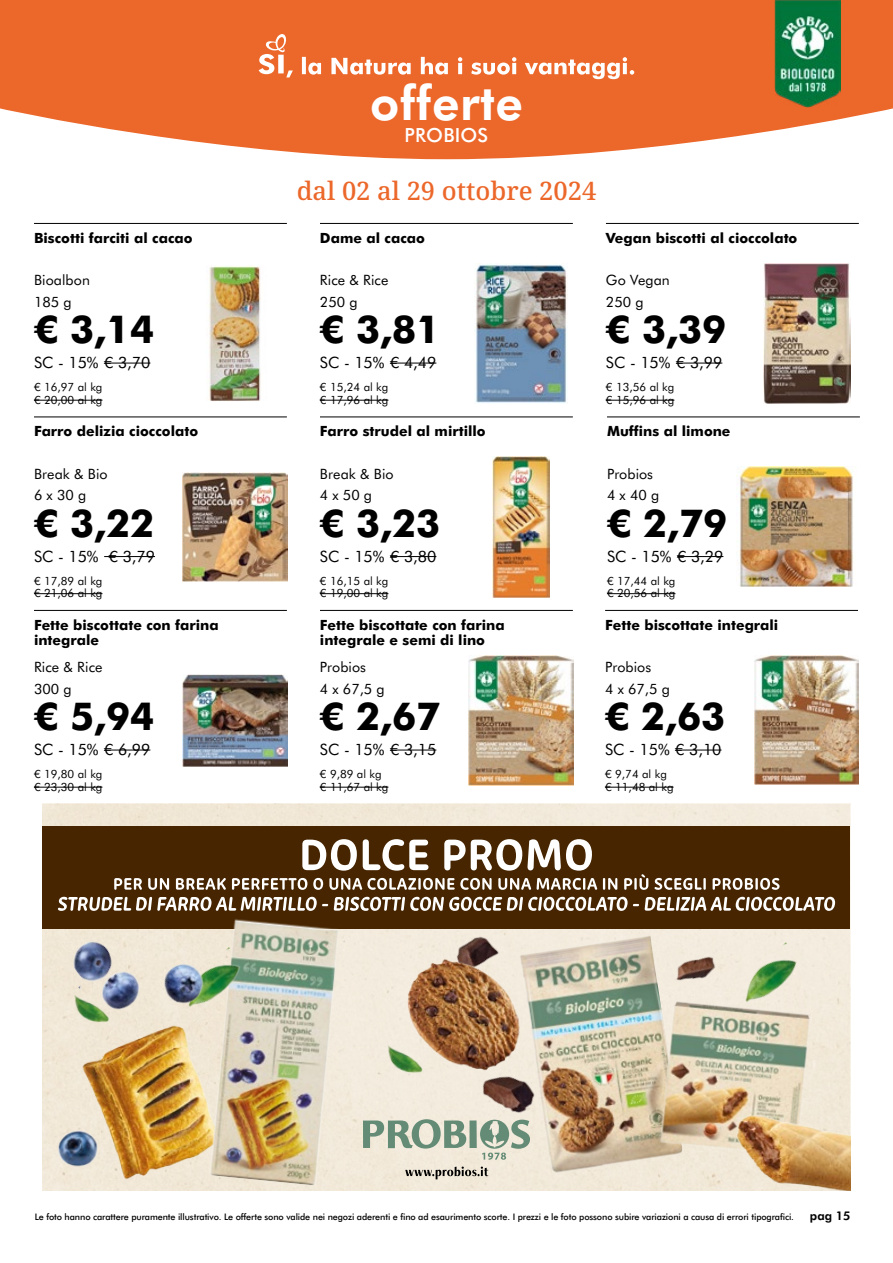
<style>
.page{position:relative;width:893px;height:1263px;background:#fff}
.page>*{position:absolute;margin:0;border:0;box-sizing:border-box;transform-origin:0 0}
.t1{font:700 48px "Futura BT";letter-spacing:.01em;color:#fff}
.t2{font:800 38.4px "Futura BT";color:#000}
.t3{font:500 25.5px "Noto Serif";color:#ec672a}
.t4{font:500 19.5px "Futura BT";letter-spacing:.01em;color:#fff}
.t5{font:15.6px "Futura BT";color:#000}
.t6{font:14.25px "Futura BT";color:#000}
.t7{font:800 14.1px/15px "Futura BT";color:#000}
.t8{font:700 12px "Futura BT";color:#000}
.t9{font:11.4px/12.8px "Futura BT";color:#000}
.t10{font:500 9px "Futura BT";letter-spacing:-.01em;color:#000}
</style>
<div class="page">
<svg style="left:0;top:0;width:893px;height:159px;fill:#ec672a"></svg>
<svg style="left:259px;top:33px;width:375px;height:46px"></svg>
<div style="left:278px;top:55px;width:6px;height:18px;background:#fff"></div>
<img style="left:775px;top:0;width:65px;height:107px">
<div style="left:43px;top:804px;width:807px;height:387px;background:#f2eada"></div>
<div style="left:43px;top:826px;width:807px;height:102px;background:#462500"></div>
<img style="left:54px;top:1128px;width:28px;height:43px">
<img style="left:82px;top:1019px;width:121px;height:172px">
<svg style="left:58px;top:897px;width:777px;height:14px"></svg>
<svg style="left:114px;top:839px;width:665px;height:51px"></svg>
<img style="left:203px;top:919px;width:146px;height:272px">
<svg style="left:363px;top:1119px;width:154px;height:41px"></svg>
<svg style="left:405px;top:1166px;width:83px;height:13px"></svg>
<img style="left:171px;top:947px;width:80px;height:76px">
<img style="left:728px;top:942px;width:80px;height:55px">
<img style="left:683px;top:941px;width:41px;height:55px">
<img style="left:474px;top:1085px;width:43px;height:43px">
<img style="left:62px;top:991px;width:57px;height:40px">
<img style="left:376px;top:1042px;width:8px;height:39px">
<img style="left:152px;top:952px;width:63px;height:67px">
<img style="left:62px;top:928px;width:73px;height:63px">
<img style="left:78px;top:952px;width:74px;height:73px">
<img style="left:517px;top:931px;width:166px;height:245px">
<img style="left:658px;top:997px;width:156px;height:161px">
<img style="left:384px;top:928px;width:180px;height:157px">
<img style="left:720px;top:1047px;width:130px;height:144px">
<img style="left:183px;top:674px;width:104px;height:92px">
<hr style="left:104px;top:750px;width:46px;height:1px;background:#000">
<hr style="left:34px;top:787px;width:68px;height:1px;background:#000">
<hr style="left:34px;top:610px;width:253px;height:1px;background:#000">
<img style="left:469px;top:656px;width:104px;height:129px">
<hr style="left:390px;top:750px;width:46px;height:1px;background:#000">
<hr style="left:320px;top:787px;width:68px;height:1px;background:#000">
<hr style="left:320px;top:610px;width:253px;height:1px;background:#000">
<img style="left:754px;top:656px;width:104px;height:129px">
<hr style="left:675px;top:750px;width:46px;height:1px;background:#000">
<hr style="left:605px;top:787px;width:69px;height:1px;background:#000">
<hr style="left:605px;top:610px;width:253px;height:1px;background:#000">
<img style="left:208px;top:266px;width:53px;height:135px">
<hr style="left:104px;top:363px;width:46px;height:1px;background:#000">
<hr style="left:34px;top:400px;width:68px;height:1px;background:#000">
<hr style="left:34px;top:223px;width:253px;height:1px;background:#000">
<img style="left:475px;top:263px;width:92px;height:140px">
<hr style="left:390px;top:363px;width:46px;height:1px;background:#000">
<hr style="left:320px;top:400px;width:68px;height:1px;background:#000">
<hr style="left:320px;top:223px;width:253px;height:1px;background:#000">
<img style="left:183px;top:473px;width:104px;height:108px">
<hr style="left:104px;top:556px;width:51px;height:1px;background:#000">
<hr style="left:34px;top:593px;width:68px;height:1px;background:#000">
<hr style="left:34px;top:417px;width:253px;height:1px;background:#000">
<img style="left:492px;top:457px;width:57px;height:140px">
<hr style="left:390px;top:556px;width:46px;height:1px;background:#000">
<hr style="left:320px;top:593px;width:68px;height:1px;background:#000">
<hr style="left:320px;top:417px;width:253px;height:1px;background:#000">
<img style="left:739px;top:467px;width:115px;height:119px">
<hr style="left:677px;top:556px;width:46px;height:1px;background:#000">
<hr style="left:607px;top:593px;width:68px;height:1px;background:#000">
<hr style="left:607px;top:417px;width:253px;height:1px;background:#000">
<img style="left:763px;top:263px;width:88px;height:141px">
<hr style="left:676px;top:363px;width:46px;height:1px;background:#000">
<hr style="left:606px;top:400px;width:68px;height:1px;background:#000">
<hr style="left:606px;top:223px;width:253px;height:1px;background:#000">
<h1 class="t1" style="left:370px;top:69px;width:154px">offerte</h1>
<h3 class="t4" style="left:405px;top:122px;width:85px">PROBIOS</h3>
<h3 class="t3" style="left:297px;top:173px;width:301px">dal 02 al 29 ottobre 2024</h3>
<p class="t7" style="left:34px;top:229px;width:160px">Biscotti farciti al cacao</p>
<p class="t7" style="left:320px;top:229px;width:107px">Dame al cacao</p>
<p class="t7" style="left:606px;top:229px;width:193px">Vegan biscotti al cioccolato</p>
<p class="t6" style="left:34px;top:270px;width:57px">Bioalbon</p>
<p class="t6" style="left:320px;top:270px;width:70px">Rice &amp; Rice</p>
<p class="t6" style="left:606px;top:270px;width:65px">Go Vegan</p>
<p class="t6" style="left:34px;top:292px;width:39px">185 g</p>
<h2 class="t2" style="left:34px;top:302px;width:122px">€ 3,14</h2>
<p class="t6" style="left:320px;top:292px;width:39px">250 g</p>
<h2 class="t2" style="left:320px;top:302px;width:122px">€ 3,81</h2>
<p class="t6" style="left:606px;top:292px;width:39px">250 g</p>
<h2 class="t2" style="left:606px;top:302px;width:122px">€ 3,39</h2>
<p class="t5" style="left:34px;top:352px;width:118px">SC - 15% € 3,70</p>
<p class="t9" style="left:34px;top:380px;width:70px">€ 16,97 al kg € 20,00 al kg</p>
<p class="t5" style="left:320px;top:352px;width:118px">SC - 15% € 4,49</p>
<p class="t9" style="left:320px;top:380px;width:70px">€ 15,24 al kg € 17,96 al kg</p>
<p class="t5" style="left:606px;top:352px;width:118px">SC - 15% € 3,99</p>
<p class="t9" style="left:606px;top:380px;width:70px">€ 13,56 al kg € 15,96 al kg</p>
<p class="t7" style="left:34px;top:423px;width:166px">Farro delizia cioccolato</p>
<p class="t7" style="left:320px;top:423px;width:167px">Farro strudel al mirtillo</p>
<p class="t7" style="left:607px;top:423px;width:125px">Muffins al limone</p>
<p class="t6" style="left:34px;top:464px;width:75px">Break &amp; Bio</p>
<p class="t6" style="left:320px;top:464px;width:75px">Break &amp; Bio</p>
<p class="t6" style="left:607px;top:464px;width:48px">Probios</p>
<p class="t6" style="left:34px;top:485px;width:54px">6 x 30 g</p>
<h2 class="t2" style="left:34px;top:496px;width:122px">€ 3,22</h2>
<p class="t6" style="left:320px;top:485px;width:54px">4 x 50 g</p>
<h2 class="t2" style="left:320px;top:496px;width:122px">€ 3,23</h2>
<p class="t6" style="left:607px;top:485px;width:54px">4 x 40 g</p>
<h2 class="t2" style="left:607px;top:496px;width:122px">€ 2,79</h2>
<p class="t5" style="left:34px;top:545px;width:66px">SC - 15%</p>
<p class="t9" style="left:34px;top:574px;width:70px">€ 17,89 al kg</p>
<p class="t5" style="left:109px;top:545px;width:48px">€ 3,79</p>
<p class="t9" style="left:34px;top:587px;width:70px">€ 21,06 al kg</p>
<p class="t5" style="left:320px;top:545px;width:118px">SC - 15% € 3,80</p>
<p class="t9" style="left:320px;top:574px;width:70px">€ 16,15 al kg € 19,00 al kg</p>
<p class="t5" style="left:607px;top:545px;width:118px">SC - 15% € 3,29</p>
<p class="t9" style="left:607px;top:574px;width:70px">€ 17,44 al kg € 20,56 al kg</p>
<p class="t7" style="left:34px;top:616px;width:186px">Fette biscottate con farina integrale</p>
<p class="t7" style="left:320px;top:616px;width:186px">Fette biscottate con farina integrale e semi di lino</p>
<p class="t7" style="left:605px;top:616px;width:175px">Fette biscottate integrali</p>
<p class="t6" style="left:34px;top:657px;width:70px">Rice &amp; Rice</p>
<p class="t6" style="left:320px;top:657px;width:48px">Probios</p>
<p class="t6" style="left:605px;top:657px;width:48px">Probios</p>
<p class="t6" style="left:34px;top:679px;width:39px">300 g</p>
<h2 class="t2" style="left:34px;top:689px;width:122px">€ 5,94</h2>
<p class="t6" style="left:320px;top:679px;width:66px">4 x 67,5 g</p>
<h2 class="t2" style="left:320px;top:689px;width:122px">€ 2,67</h2>
<p class="t6" style="left:605px;top:679px;width:66px">4 x 67,5 g</p>
<h2 class="t2" style="left:605px;top:689px;width:122px">€ 2,63</h2>
<p class="t5" style="left:34px;top:739px;width:118px">SC - 15% € 6,99</p>
<p class="t9" style="left:34px;top:767px;width:70px">€ 19,80 al kg € 23,30 al kg</p>
<p class="t5" style="left:320px;top:739px;width:118px">SC - 15% € 3,15</p>
<p class="t9" style="left:320px;top:767px;width:70px">€ 9,89 al kg € 11,67 al kg</p>
<p class="t5" style="left:605px;top:739px;width:118px">SC - 15% € 3,10</p>
<p class="t9" style="left:605px;top:767px;width:70px">€ 9,74 al kg € 11,48 al kg</p>
<p class="t10" style="left:35px;top:1211px;width:761px">Le foto hanno carattere puramente illustrativo. Le offerte sono valide nei negozi aderenti e fino ad esaurimento scorte. I prezzi e le foto possono subire variazioni a causa di errori tipografici.</p>
<p class="t8" style="left:810px;top:1208px;width:42px">pag 15</p>
</div>
